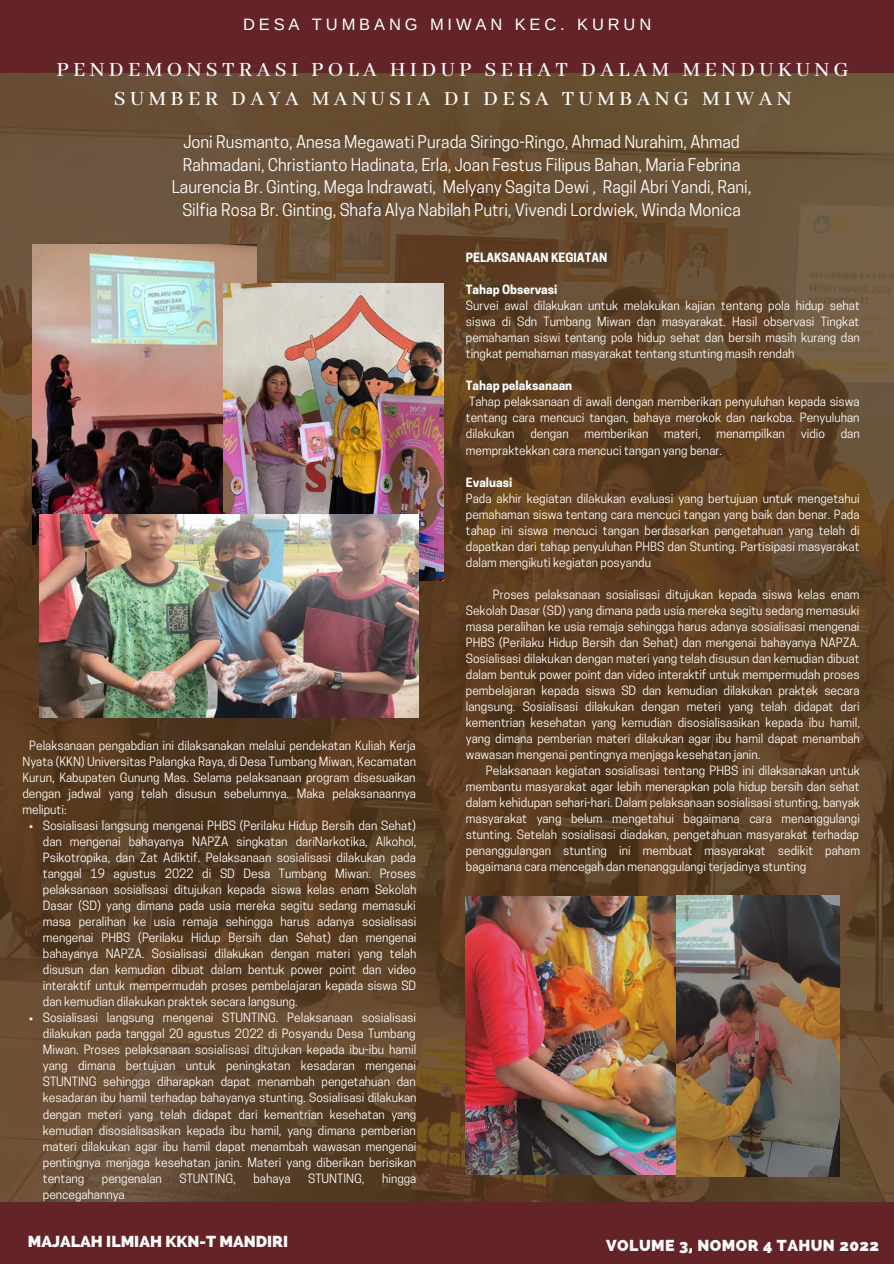
<style>
.page{position:relative;width:894px;height:1264px;background:#fff}
.page>*{position:absolute;margin:0;border:0;box-sizing:border-box;transform-origin:0 0}
.t1{font:500 22.5px/29.2px "Abhaya Libre";letter-spacing:.195em;color:#fff;text-align:center}
.t2{font:16.5px/22.5px "Cooper Hewitt";color:#fff;text-align:center}
.t3{font:16.5px "Arimo";letter-spacing:.235em;color:#fff}
.t4{font:800 15.9px "Raleway";color:#fff}
.t5{font:800 15.9px "Raleway";letter-spacing:.03em;color:#fff}
.t6{font:12px/16px "Cooper Hewitt";color:#fff;text-align:justify}
.t7{font:700 12px "Cooper Hewitt";color:#fff}
</style>
<div class="page">
<img style="left:0;top:73px;width:893px;height:1129px">
<div style="left:0;top:0;width:893px;height:73px;background:#632327"></div>
<div style="left:0;top:1202px;width:893px;height:61px;background:#632327"></div>
<img style="left:32px;top:244px;width:224px;height:300px">
<img style="left:224px;top:284px;width:219px;height:296px">
<img style="left:39px;top:515px;width:380px;height:202px">
<img style="left:465px;top:896px;width:211px;height:278px">
<img style="left:676px;top:895px;width:163px;height:281px">
<h2 class="t3" style="left:243px;top:15px;width:410px">DESA TUMBANG MIWAN KEC. KURUN</h2>
<h1 class="t1" style="left:56px;top:56px;width:793px">PENDEMONSTRASI POLA HIDUP SEHAT DALAM MENDUKUNG<br>SUMBER DAYA MANUSIA DI DESA TUMBANG MIWAN</h1>
<p class="t2" style="left:172px;top:133px;width:581px">Joni Rusmanto, Anesa Megawati Purada Siringo-Ringo, Ahmad Nurahim, Ahmad Rahmadani, Christianto Hadinata, Erla, Joan Festus Filipus Bahan, Maria Febrina Laurencia Br. Ginting, Mega Indrawati, Melyany Sagita Dewi , Ragil Abri Yandi, Rani, Silfia Rosa Br. Ginting, Shafa Alya Nabilah Putri, Vivendi Lordwiek, Winda Monica</p>
<p class="t6" style="left:22px;top:739px;width:395px;text-indent:7px">Pelaksanaan pengabdian ini dilaksanakan melalui pendekatan Kuliah Kerja Nyata (KKN) Universitas Palangka Raya, di Desa Tumbang Miwan, Kecamatan Kurun, Kabupaten Gunung Mas. Selama pelaksanaan program disesuaikan dengan jadwal yang telah disusun sebelumnya. Maka pelaksanaannya meliputi:</p>
<p class="t6" style="left:43px;top:819px;width:375px;text-align:left">Sosialisasi langsung mengenai PHBS (Perilaku Hidup Bersih dan Sehat) dan mengenai bahayanya NAPZA singkatan dariNarkotika, Alkohol, Psikotropika, dan Zat Adiktif. Pelaksanaan sosialisasi dilakukan pada tanggal 19 agustus 2022 di SD Desa Tumbang Miwan. Proses pelaksanaan sosialisasi ditujukan kepada siswa kelas enam Sekolah Dasar (SD) yang dimana pada usia mereka segitu sedang memasuki masa peralihan ke usia remaja sehingga harus adanya sosialisasi mengenai PHBS (Perilaku Hidup Bersih dan Sehat) dan mengenai bahayanya NAPZA. Sosialisasi dilakukan dengan materi yang telah disusun dan kemudian dibuat dalam bentuk power point dan video interaktif untuk mempermudah proses pembelajaran kepada siswa SD dan kemudian dilakukan praktek secara langsung.<br>Sosialisasi langsung mengenai STUNTING. Pelaksanaan sosialisasi dilakukan pada tanggal 20 agustus 2022 di Posyandu Desa Tumbang Miwan. Proses pelaksanaan sosialisasi ditujukan kepada ibu-ibu hamil yang dimana bertujuan untuk peningkatan kesadaran mengenai STUNTING sehingga diharapkan dapat menambah pengetahuan dan kesadaran ibu hamil terhadap bahayanya stunting. Sosialisasi dilakukan dengan meteri yang telah didapat dari kementrian kesehatan yang kemudian disosialisasikan kepada ibu hamil, yang dimana pemberian materi dilakukan agar ibu hamil dapat menambah wawasan mengenai pentingnya menjaga kesehatan janin. Materi yang diberikan berisikan tentang</p>
<p class="t6" style="left:102px;top:1171px;width:61px">pengenalan</p>
<p class="t6" style="left:179px;top:1171px;width:58px">STUNTING,</p>
<p class="t6" style="left:253px;top:1171px;width:39px">bahaya</p>
<p class="t6" style="left:308px;top:1171px;width:58px">STUNTING,</p>
<p class="t6" style="left:382px;top:1171px;width:36px">hingga</p>
<p class="t6" style="left:43px;top:1187px;width:83px">pencegahannya</p>
<p class="t7" style="left:465px;top:253px;width:143px">PELAKSANAAN KEGIATAN</p>
<p class="t7" style="left:465px;top:285px;width:93px">Tahap Observasi</p>
<p class="t6" style="left:465px;top:299px;width:395px">Survei awal dilakukan untuk melakukan kajian tentang pola hidup sehat siswa di Sdn Tumbang Miwan dan masyarakat. Hasil observasi Tingkat pemahaman siswi tentang pola hidup sehat dan bersih masih kurang dan tingkat pemahaman masyarakat tentang stunting masih rendah</p>
<p class="t7" style="left:465px;top:381px;width:108px">Tahap pelaksanaan</p>
<p class="t6" style="left:465px;top:395px;width:395px">Tahap pelaksanaan di awali dengan memberikan penyuluhan kepada siswa tentang cara mencuci tangan, bahaya merokok dan narkoba. Penyuluhan dilakukan</p>
<p class="t6" style="left:530px;top:427px;width:40px">dengan</p>
<p class="t6" style="left:584px;top:427px;width:65px">memberikan</p>
<p class="t6" style="left:664px;top:427px;width:38px">materi,</p>
<p class="t6" style="left:716px;top:427px;width:70px">menampilkan</p>
<p class="t6" style="left:800px;top:427px;width:26px">vidio</p>
<p class="t6" style="left:840px;top:427px;width:20px">dan</p>
<p class="t6" style="left:465px;top:443px;width:257px">mempraktekkan cara mencuci tangan yang benar.</p>
<p class="t7" style="left:465px;top:477px;width:48px">Evaluasi</p>
<p class="t6" style="left:465px;top:491px;width:395px">Pada akhir kegiatan dilakukan evaluasi yang bertujuan untuk mengetahui pemahaman siswa tentang cara mencuci tangan yang baik dan benar. Pada tahap ini siswa mencuci tangan berdasarkan pengetahuan yang telah di dapatkan dari tahap penyuluhan PHBS dan Stunting. Partisipasi masyarakat dalam mengikuti kegiatan posyandu</p>
<p class="t6" style="left:465px;top:587px;width:395px;text-indent:27px">Proses pelaksanaan sosialisasi ditujukan kepada siswa kelas enam Sekolah Dasar (SD) yang dimana pada usia mereka segitu sedang memasuki masa peralihan ke usia remaja sehingga harus adanya sosialisasi mengenai PHBS (Perilaku Hidup Bersih dan Sehat) dan mengenai bahayanya NAPZA.<br>Sosialisasi dilakukan dengan materi yang telah disusun dan kemudian dibuat dalam bentuk power point dan video interaktif untuk mempermudah proses pembelajaran kepada siswa SD dan kemudian dilakukan praktek secara langsung. Sosialisasi dilakukan dengan meteri yang telah didapat dari kementrian kesehatan yang kemudian disosialisasikan kepada ibu hamil, yang dimana pemberian materi dilakukan agar ibu hamil dapat menambah wawasan mengenai pentingnya menjaga kesehatan janin.</p>
<p class="t6" style="left:465px;top:764px;width:395px;text-indent:20px">Pelaksanaan kegiatan sosialisasi tentang PHBS ini dilaksanakan untuk membantu masyarakat agar lebih menerapkan pola hidup bersih dan sehat dalam kehidupan sehari-hari. Dalam pelaksanaan sosialisasi stunting, banyak masyarakat yang belum mengetahui bagaimana cara menanggulangi stunting. Setelah sosialisasi diadakan, pengetahuan masyarakat terhadap penanggulangan stunting ini membuat masyarakat sedikit paham bagaimana cara mencegah dan menanggulangi terjadinya stunting</p>
<h3 class="t4" style="left:28px;top:1231px;width:262px">MAJALAH ILMIAH KKN-T MANDIRI</h3>
<h3 class="t5" style="left:606px;top:1235px;width:274px">VOLUME 3, NOMOR 4 TAHUN 2022</h3>
</div>
